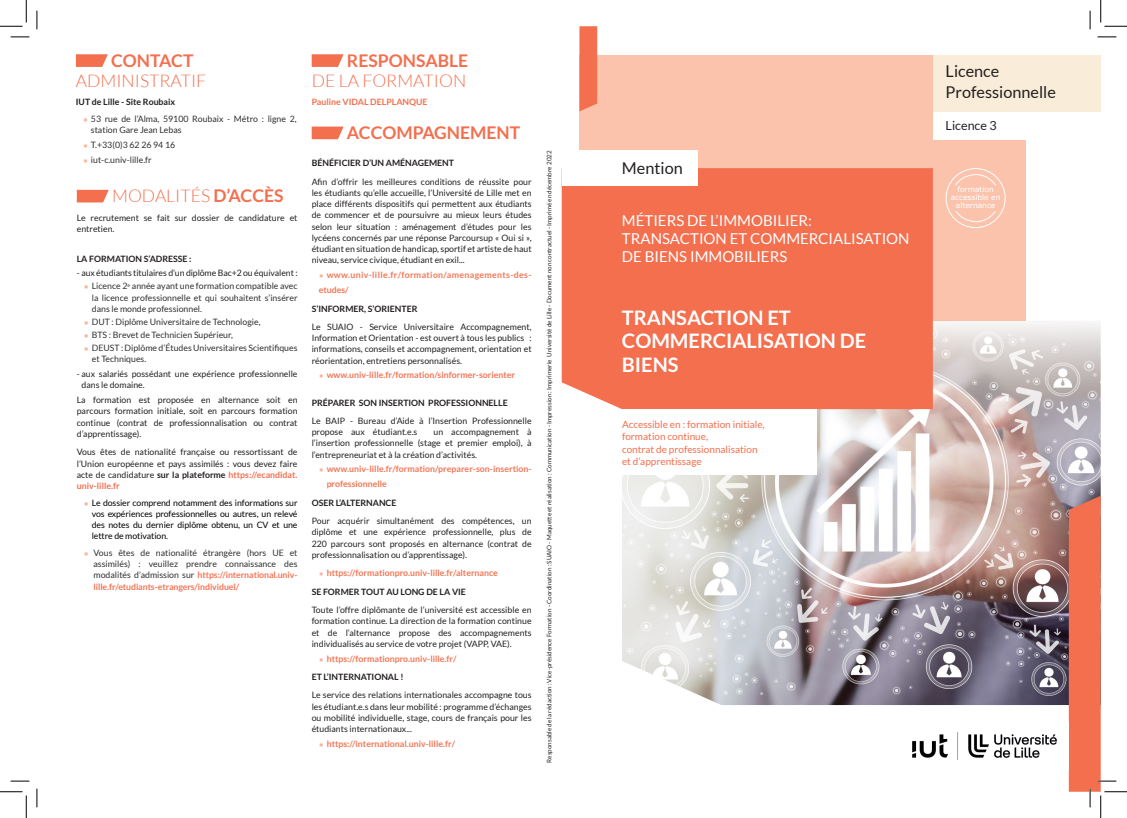
<style>
.page{position:relative;width:1127px;height:818px;background:#fff}
.page>*{position:absolute;margin:0;border:0;box-sizing:border-box;transform-origin:0 0}
.Parcours_-_titre_cou{font:700 20px/23.8px "Lato";color:#fff}
.titre_rubrique_Dos_d{font:300 17.5px/20px "Lato";color:#f36f4e}
.titre_rubrique{font:700 17.5px "Lato";color:#f36f4e}
.Mention_-_couverture{font:16.25px/21.2px "Lato";color:#231f20}
.Mention_-_couverture-2{font:15px/18px "Lato";color:#fff}
.Master_1-2-Alt{font:12.5px "Lato";color:#231f20}
.Master_1-2-Alt-2{font:10px/12.5px "Lato";color:#f36f4e}
.texte_Dos_de_couv{font:8.75px/11.2px "Lato";color:#231f20;text-align:justify}
.t1{font:8.75px/11.2px "Lato";color:#312f30;text-align:justify}
.t2{font:700 8.75px/15px "Lato";color:#f37655}
.texte{font:8.75px/11.2px "Lato";color:#231f20}
.t3{font:8.75px/11.2px "Lato";letter-spacing:-.01em;color:#000;text-align:justify}
.texte_Dos_de_couv-2{font:700 8.75px "Lato";color:#231f20}
.t4{font:700 8.75px/15px "Lato";letter-spacing:.04em;color:#f37655}
.texte_bold_dos_de_co{font:700 8.75px "Lato";color:#231f20}
.texte_Dos_de_couv-3{font:700 8.75px "Lato";color:#f36f4e}
.texte_Dos_de_couv-4{font:700 8.75px "Lato";color:#231f20}
.Master_1-2-Alt-3{font:7.5px/8.1px "Verdana";color:#fff;text-align:center}
.ours{font:6.25px "Lato";color:#231f20}
.s1{font-weight:700}
.s2{font-weight:700;color:#f36f4e}
.s3{font-weight:700;color:#f37655}
</style>
<div class="page">
<div style="left:579px;top:55px;width:446px;height:265px;background:#fbc3ac"></div>
<svg style="left:579px;top:26px;width:18px;height:85px;background:#f37555"></svg>
<img style="left:622px;top:320px;width:478px;height:385px">
<div style="left:932px;top:111px;width:168px;height:29px;background:#fff"></div>
<div style="left:932px;top:55px;width:168px;height:56px;background:#f9edd9"></div>
<div style="left:561px;top:168px;width:371px;height:241px;background:#f36f4e"></div>
<div style="left:561px;top:150px;width:136px;height:36px;background:#fff"></div>
<div style="left:561px;top:409px;width:255px;height:65px;background:#fff"></div>
<svg style="left:954px;top:168px;width:42px;height:60px"></svg>
<div style="left:945px;top:168px;width:60px;height:60px;border:1px solid #fff;border-radius:50%"></div>
<svg style="left:76px;top:190px;width:33px;height:12px"></svg>
<svg style="left:75px;top:54px;width:33px;height:13px"></svg>
<svg style="left:311px;top:54px;width:32px;height:13px"></svg>
<svg style="left:311px;top:127px;width:32px;height:12px"></svg>
<img style="left:912px;top:732px;width:145px;height:28px">
<svg style="left:11px;top:36px;width:18px;height:2px"></svg>
<svg style="left:1097px;top:36px;width:18px;height:2px"></svg>
<svg style="left:11px;top:780px;width:18px;height:2px"></svg>
<svg style="left:36px;top:11px;width:2px;height:18px"></svg>
<svg style="left:36px;top:788px;width:2px;height:19px"></svg>
<svg style="left:1089px;top:11px;width:1px;height:18px"></svg>
<svg style="left:0;top:0;width:27px;height:27px"></svg>
<svg style="left:0;top:791px;width:27px;height:27px"></svg>
<svg style="left:1100px;top:0;width:26px;height:27px"></svg>
<svg style="left:1068px;top:496px;width:58px;height:322px"></svg>
<p class="titre_rubrique_Dos_d" style="left:76px;top:51px;width:132px;text-indent:35px"><span class="s1">CONTACT<br></span>ADMINISTRATIF</p>
<p class="texte_bold_dos_de_co" style="left:76px;top:97px;width:101px">IUT de Lille - Site Roubaix</p>
<p class="t1" style="left:91px;top:113px;width:207px">53 rue de l’Alma, 59100 Roubaix - Métro : ligne 2, station Gare Jean Lebas</p>
<p class="t1" style="left:91px;top:139px;width:86px">T.+33(0)3 62 26 94 16</p>
<p class="t1" style="left:91px;top:154px;width:62px">iut-c.univ-lille.fr</p>
<p class="titre_rubrique_Dos_d" style="left:112px;top:186px;width:173px">MODALITÉS <span class="s1">D’ACCÈS</span></p>
<p class="texte_Dos_de_couv" style="left:77px;top:212px;width:222px">Le recrutement se fait sur dossier de candidature et entretien.</p>
<p class="texte_Dos_de_couv-4" style="left:77px;top:253px;width:116px">LA FORMATION S’ADRESSE :</p>
<p class="texte_Dos_de_couv" style="left:77px;top:268px;width:222px">- aux étudiants titulaires d’un diplôme Bac+2 ou équivalent :</p>
<p class="t1" style="left:92px;top:281px;width:207px">Licence 2<sup>e</sup> année ayant une formation compatible avec la licence professionnelle et qui souhaitent s’insérer dans le monde professionnel.</p>
<p class="t1" style="left:92px;top:316px;width:170px">DUT : Diplôme Universitaire de Technologie,</p>
<p class="t1" style="left:92px;top:329px;width:143px">BTS : Brevet de Technicien Supérieur,</p>
<p class="t1" style="left:92px;top:342px;width:207px">DEUST : Diplôme d’Études Universitaires Scientifiques et Techniques.</p>
<p class="texte" style="left:81px;top:368px;width:217px;text-indent:-5px">- aux salariés possédant une expérience professionnelle dans le domaine.</p>
<p class="texte" style="left:77px;top:394px;width:222px;text-align:justify">La formation est proposée en alternance soit en parcours formation initiale, soit en parcours formation continue (contrat de professionnalisation ou contrat d’apprentissage).</p>
<p class="texte_Dos_de_couv" style="left:77px;top:446px;width:222px">Vous êtes de nationalité française ou ressortissant de l’Union européenne et pays assimilés : vous devez faire acte de candidature <span class="s1">sur la plateforme</span> <span class="s2">https://ecandidat. univ-lille.fr</span></p>
<p class="t3" style="left:92px;top:497px;width:207px">Le dossier comprend notamment des informations sur vos expériences professionnelles ou autres, un relevé des notes du dernier diplôme obtenu, un CV et une lettre de motivation.</p>
<p class="t1" style="left:93px;top:547px;width:205px">Vous êtes de nationalité étrangère (hors UE et assimilés) : veuillez prendre connaissance des modalités d’admission sur <span class="s3">https://international.univ&shy;lille.fr/etudiants-etrangers/individuel/</span></p>
<p class="titre_rubrique_Dos_d" style="left:311px;top:51px;width:158px;text-align:right"><span class="s1">RESPONSABLE<br></span>DE LA FORMATION</p>
<p class="texte_Dos_de_couv-3" style="left:311px;top:97px;width:117px">Pauline VIDAL DELPLANQUE</p>
<p class="titre_rubrique" style="left:347px;top:123px;width:175px">ACCOMPAGNEMENT</p>
<p class="texte_Dos_de_couv-2" style="left:311px;top:158px;width:144px">BÉNÉFICIER D’UN AMÉNAGEMENT</p>
<p class="texte_Dos_de_couv" style="left:311px;top:176px;width:221px">Afin d’offrir les meilleures conditions de réussite pour les étudiants qu’elle accueille, l’Université de Lille met en place différents dispositifs qui permettent aux étudiants de commencer et de poursuivre au mieux leurs études selon leur situation : aménagement d’études pour les lycéens concernés par une réponse Parcoursup « Oui si », étudiant en situation de handicap, sportif et artiste de haut niveau, service civique, étudiant en exil...</p>
<p class="t4" style="left:319px;top:267px;width:214px;text-indent:8px">www.univ-lille.fr/formation/amenagements-des&shy;etudes/</p>
<p class="texte_Dos_de_couv-2" style="left:311px;top:303px;width:107px">S’INFORMER, S’ORIENTER</p>
<p class="texte_Dos_de_couv" style="left:311px;top:321px;width:221px">Le SUAIO - Service Universitaire Accompagnement, Information et Orientation - est ouvert à tous les publics : informations, conseils et accompagnement, orientation et réorientation, entretiens personnalisés.</p>
<p class="t2" style="left:326px;top:368px;width:190px">www.univ-lille.fr/formation/sinformer-sorienter</p>
<p class="texte_Dos_de_couv-2" style="left:311px;top:397px;width:197px">PRÉPARER SON INSERTION PROFESSIONNELLE</p>
<p class="texte_Dos_de_couv" style="left:311px;top:415px;width:221px">Le BAIP - Bureau d’Aide à l’Insertion Professionnelle propose aux étudiant.e.s</p>
<p class="texte_Dos_de_couv" style="left:311px;top:426px;width:221px;text-indent:122px">un accompagnement à l’insertion professionnelle (stage et premier emploi), à l’entrepreneuriat et à la création d’activités.</p>
<p class="t2" style="left:326px;top:462px;width:206px">www.univ-lille.fr/formation/preparer-son-insertion&shy;professionnelle</p>
<p class="texte_Dos_de_couv-2" style="left:311px;top:497px;width:86px">OSER L’ALTERNANCE</p>
<p class="texte_Dos_de_couv" style="left:311px;top:515px;width:221px">Pour acquérir simultanément des compétences, un diplôme et une expérience professionnelle, plus de 220 parcours sont proposés en alternance (contrat de professionnalisation ou d’apprentissage).</p>
<p class="t2" style="left:326px;top:565px;width:173px">https://formationpro.univ-lille.fr/alternance</p>
<p class="texte_Dos_de_couv-2" style="left:311px;top:586px;width:156px">SE FORMER TOUT AU LONG DE LA VIE</p>
<p class="texte_Dos_de_couv" style="left:311px;top:604px;width:221px">Toute l’offre diplômante de l’université est accessible en formation continue. La direction de la formation continue et de l’alternance propose des accompagnements individualisés au service de votre projet (VAPP, VAE).</p>
<p class="t2" style="left:326px;top:651px;width:131px">https://formationpro.univ-lille.fr/</p>
<p class="texte_Dos_de_couv-2" style="left:311px;top:672px;width:93px">ET L’INTERNATIONAL !</p>
<p class="texte_Dos_de_couv" style="left:311px;top:689px;width:221px">Le service des relations internationales accompagne tous les étudiant.e.s dans leur mobilité : programme d’échanges ou mobilité individuelle, stage, cours de français pour les étudiants internationaux...</p>
<p class="t2" style="left:326px;top:736px;width:130px">https://international.univ-lille.fr/</p>
<p class="ours" style="left:545px;top:762px;width:613px;rotate:-90deg">Responsable de la rédaction : Vice-présidence Formation - Coordination : SUAIO - Maquette et réalisation : Communication - Impression : Imprimerie Université de Lille - Document non contractuel - Imprimé en décembre 2022</p>
<p class="Mention_-_couverture" style="left:621px;top:157px;width:62px">Mention</p>
<p class="Mention_-_couverture-2" style="left:621px;top:212px;width:289px">MÉTIERS DE L’IMMOBILIER:<br>TRANSACTION ET COMMERCIALISATION<br>DE BIENS IMMOBILIERS</p>
<p class="Parcours_-_titre_cou" style="left:621px;top:305px;width:246px">TRANSACTION ET<br>COMMERCIALISATION DE<br>BIENS</p>
<p class="Master_1-2-Alt-2" style="left:622px;top:418px;width:144px">Accessible en : formation initiale, formation continue,<br>contrat de professionnalisation et d’apprentissage</p>
<p class="Mention_-_couverture" style="left:945px;top:60px;width:112px">Licence<br>Professionnelle</p>
<p class="Master_1-2-Alt" style="left:945px;top:118px;width:53px">Licence 3</p>
<p class="Master_1-2-Alt-3" style="left:950px;top:185px;width:51px">formation accessible en</p>
<p class="Master_1-2-Alt-3" style="left:955px;top:202px;width:41px">alternance</p>
</div>
